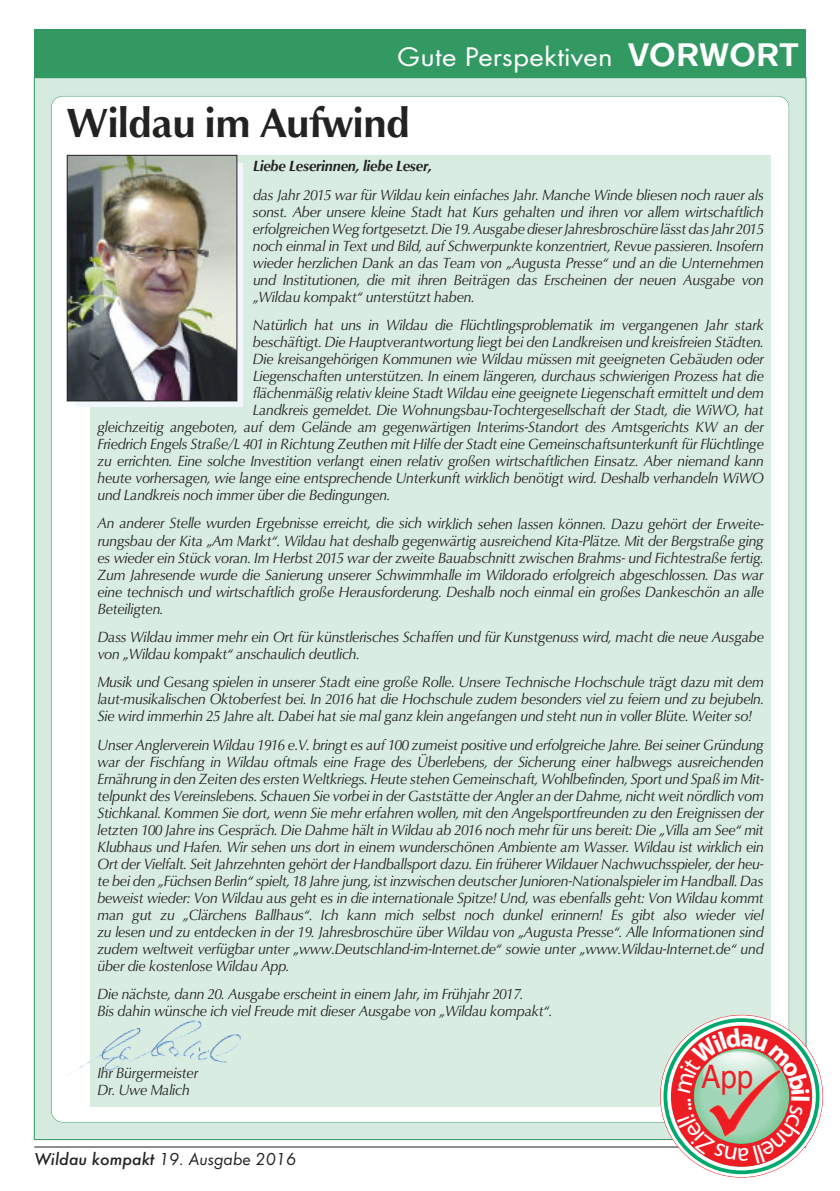
<style>
.page{position:relative;width:840px;height:1191px;background:#fff}
.page>*{position:absolute;margin:0;border:0;box-sizing:border-box;transform-origin:0 0}
.t1{font:700 42px "URW Classico T";letter-spacing:-.025em;color:#222221}
.t2{font:32.4px "Helvetica";color:#ee1d23;scale:.9 1}
.t3{font:28px "Futura TCE";color:#fff;scale:1.11 1}
.t4{font:18px "Futura TCE Book Obli";color:#222221}
.t5{font:italic 15.2px/17px "URW Classico TCE";letter-spacing:-.01em;color:#222221;text-align:justify;scale:.96 1}
.t6{font:italic 700 15.2px "URW Classico TCE";letter-spacing:-.01em;color:#222221;scale:.96 1}
.s1{font-family:"Accius TCE";font-weight:500;font-size:34px}
.s2{font-family:"Futura TCE Medi Obli"}
</style>
<div class="page">
<hr style="left:34px;top:1146px;width:771px;height:1px;background:#222221">
<div style="left:34px;top:29px;width:771px;height:52px;background:#339962"></div>
<div style="left:34px;top:78px;width:771px;height:1061px;background:#d6ebe0"></div>
<div style="left:51px;top:96px;width:737px;height:1026px;background:#fff;border-radius:11px"></div>
<div style="left:91px;top:155px;width:679px;height:952px;background:#d8ece1"></div>
<svg style="left:76px;top:163px;width:167px;height:244px;background:#e1e7ed"></svg>
<img style="left:69px;top:157px;width:166px;height:242px">
<div style="left:67px;top:155px;width:170px;height:246px;border:1px solid #222221"></div>
<img style="left:86px;top:1020px;width:106px;height:51px">
<svg style="left:663px;top:1018px;width:156px;height:156px"></svg>
<svg style="left:667px;top:1022px;width:148px;height:148px"></svg>
<h3 class="t3" style="left:397px;top:40px;width:363px">Gute Perspektiven <span class="s1">VORWORT</span></h3>
<h1 class="t1" style="left:67px;top:98px;width:344px">Wildau im Aufwind</h1>
<p class="t6" style="left:253px;top:157px;width:188px">Liebe Leserinnen, liebe Leser,</p>
<p class="t5" style="left:253px;top:186px;width:533px">das Jahr 2015 war für Wildau kein einfaches Jahr. Manche Winde bliesen noch rauer als sonst. Aber unsere kleine Stadt hat Kurs gehalten und ihren vor allem wirtschaftlich erfolgreichen Weg fortgesetzt. Die 19. Ausgabe dieser Jahresbroschüre lässt das Jahr 2015 noch einmal in Text und Bild, auf Schwerpunkte konzentriert, Revue passieren. Insofern wieder herzlichen Dank an das Team von „Augusta Presse“ und an die Unternehmen und Institutionen, die mit ihren Beiträgen das Erscheinen der neuen Ausgabe von „Wildau kompakt“ unterstützt haben.</p>
<p class="t5" style="left:253px;top:317px;width:533px">Natürlich hat uns in Wildau die Flüchtlingsproblematik im vergangenen Jahr stark</p>
<p class="t5" style="left:253px;top:334px;width:533px">beschäftigt. Die Hauptverantwortung liegt bei den Landkreisen und kreisfreien Städten.</p>
<p class="t5" style="left:253px;top:351px;width:533px">Die kreisangehörigen Kommunen wie Wildau müssen mit geeigneten Gebäuden oder</p>
<p class="t5" style="left:253px;top:368px;width:533px">Liegenschaften unterstützen. In einem längeren, durchaus schwierigen Prozess hat die</p>
<p class="t5" style="left:253px;top:385px;width:533px">flächenmäßig relativ kleine Stadt Wildau eine geeignete Liegenschaft ermittelt und dem</p>
<p class="t5" style="left:253px;top:402px;width:533px">Landkreis gemeldet. Die Wohnungsbau-Tochtergesellschaft der Stadt, die WiWO, hat</p>
<p class="t5" style="left:97px;top:419px;width:695px">gleichzeitig angeboten, auf dem Gelände am gegenwärtigen Interims-Standort des Amtsgerichts KW an der</p>
<p class="t5" style="left:97px;top:436px;width:695px">Friedrich Engels Straße/L 401 in Richtung Zeuthen mit Hilfe der Stadt eine Gemeinschaftsunterkunft für Flüchtlinge</p>
<p class="t5" style="left:98px;top:453px;width:695px">zu errichten. Eine solche Investition verlangt einen relativ großen wirtschaftlichen Einsatz. Aber niemand kann</p>
<p class="t5" style="left:97px;top:470px;width:695px">heute vorhersagen, wie lange eine entsprechende Unterkunft wirklich benötigt wird. Deshalb verhandeln WiWO</p>
<p class="t5" style="left:97px;top:487px;width:306px">und Landkreis noch immer über die Bedingungen.</p>
<p class="t5" style="left:97px;top:515px;width:695px">An anderer Stelle wurden Ergebnisse erreicht, die sich wirklich sehen lassen können. Dazu gehört der Erweite&shy;rungsbau der Kita „Am Markt“. Wildau hat deshalb gegenwärtig ausreichend Kita-Plätze. Mit der Bergstraße ging es wieder ein Stück voran. Im Herbst 2015 war der zweite Bauabschnitt zwischen Brahms- und Fichtestraße fertig.<br>Zum Jahresende wurde die Sanierung unserer Schwimmhalle im Wildorado erfolgreich abgeschlossen. Das war eine technisch und wirtschaftlich große Herausforderung. Deshalb noch einmal ein großes Dankeschön an alle Beteiligten.</p>
<p class="t5" style="left:98px;top:628px;width:695px">Dass Wildau immer mehr ein Ort für künstlerisches Schaffen und für Kunstgenuss wird, macht die neue Ausgabe von „Wildau kompakt“ anschaulich deutlich.</p>
<p class="t5" style="left:98px;top:674px;width:695px">Musik und Gesang spielen in unserer Stadt eine große Rolle. Unsere Technische Hochschule trägt dazu mit dem laut-musikalischen Oktoberfest bei. In 2016 hat die Hochschule zudem besonders viel zu feiern und zu bejubeln.<br>Sie wird immerhin 25 Jahre alt. Dabei hat sie mal ganz klein angefangen und steht nun in voller Blüte. Weiter so!</p>
<p class="t5" style="left:97px;top:736px;width:695px">Unser Anglerverein Wildau 1916 e.V. bringt es auf 100 zumeist positive und erfolgreiche Jahre. Bei seiner Gründung war der Fischfang in Wildau oftmals eine Frage des Überlebens, der Sicherung einer halbwegs ausreichenden Ernährung in den Zeiten des ersten Weltkriegs. Heute stehen Gemeinschaft, Wohlbefinden, Sport und Spaß im Mit&shy;telpunkt des Vereinslebens. Schauen Sie vorbei in der Gaststätte der Angler an der Dahme, nicht weit nördlich vom Stichkanal. Kommen Sie dort, wenn Sie mehr erfahren wollen, mit den Angelsportfreunden zu den Ereignissen der letzten 100 Jahre ins Gespräch. Die Dahme hält in Wildau ab 2016 noch mehr für uns bereit: Die „Villa am See“ mit Klubhaus und Hafen. Wir sehen uns dort in einem wunderschönen Ambiente am Wasser. Wildau ist wirklich ein Ort der Vielfalt. Seit Jahrzehnten gehört der Handballsport dazu. Ein früherer Wildauer Nachwuchsspieler, der heu&shy;te bei den „Füchsen Berlin“ spielt, 18 Jahre jung, ist inzwischen deutscher Junioren-Nationalspieler im Handball. Das beweist wieder: Von Wildau aus geht es in die internationale Spitze! Und, was ebenfalls geht: Von Wildau kommt man gut zu „Clärchens Ballhaus“. Ich kann mich selbst noch dunkel erinnern! Es gibt also wieder viel zu lesen und zu entdecken in der 19. Jahresbroschüre über Wildau von „Augusta Presse“. Alle Informationen sind zudem weltweit verfügbar unter „www.Deutschland-im-Internet.de“ sowie unter „www.Wildau-Internet.de“ und über die kostenlose Wildau App.</p>
<p class="t5" style="left:97px;top:985px;width:475px">Die nächste, dann 20. Ausgabe erscheint in einem Jahr, im Frühjahr 2017.<br>Bis dahin wünsche ich viel Freude mit dieser Ausgabe von „Wildau kompakt“.</p>
<p class="t5" style="left:97px;top:1065px;width:106px">Ihr Bürgermeister<br>Dr. Uwe Malich</p>
<h2 class="t2" style="left:701px;top:1052px;width:59px">App</h2>
<p class="t4" style="left:34px;top:1148px;width:263px"><span class="s2">Wildau kompakt</span> 19. Ausgabe 2016</p>
</div>
